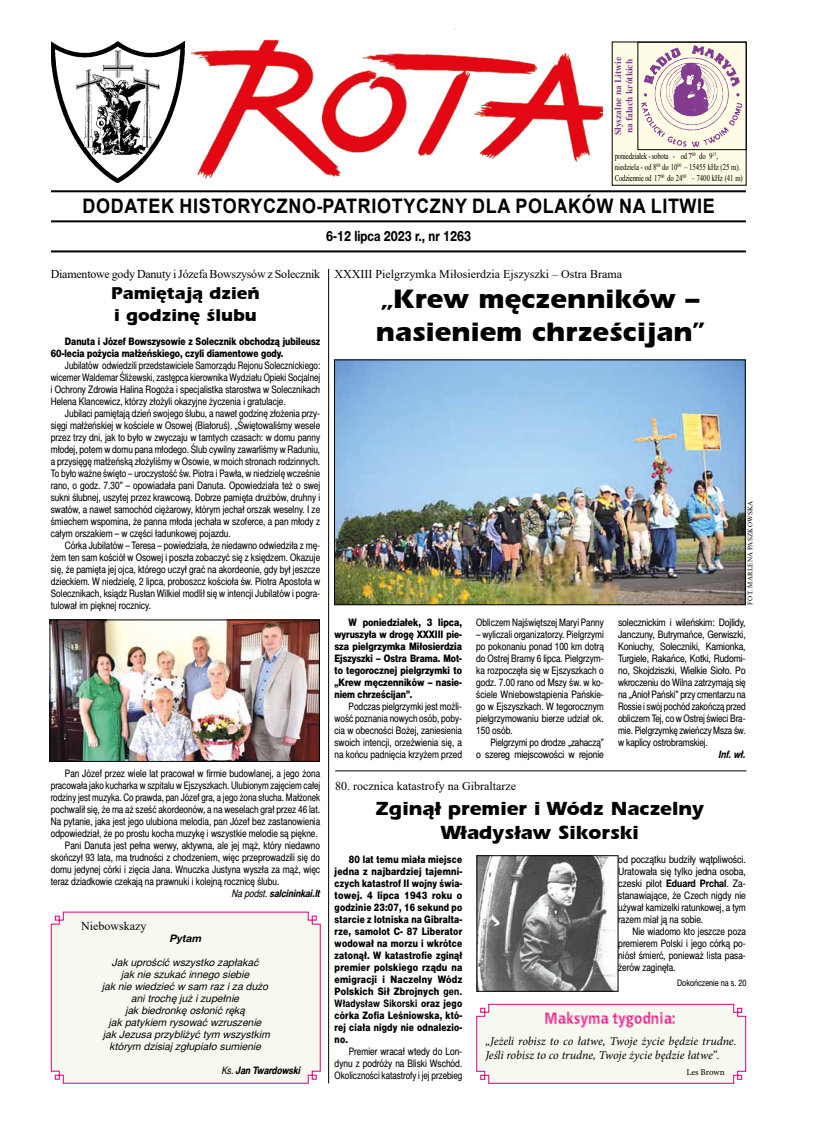
<style>
.page{position:relative;width:814px;height:1126px;background:#fff}
.page>*{position:absolute;margin:0;border:0;box-sizing:border-box;transform-origin:0 0}
.t1{font:700 28px/33.6px "Erie";color:#000}
.t2{font:700 20px "Arial";letter-spacing:.035em;color:#000;scale:.9 1}
.t3{font:700 20px/24px "Erie";color:#000;text-align:center}
.t4{font:700 18px/21.6px "Erie";color:#000}
.t5{font:16px "EFN Black Chrome";letter-spacing:.02em;color:#e6007d}
.t6{font:700 14px "Switzer Cnd EFN";color:#000}
.t7{font:12px "Times New Roman";color:#000}
.t8{font:italic 12px/14.4px "Minion Pro";letter-spacing:-.005em;color:#000}
.t9{font:12px "Times New Roman";letter-spacing:-.02em;color:#000}
.t10{font:10.3px/12px "Switzer Cnd EFN";color:#000;text-align:justify}
.t11{font:10.3px/12px "Switzer Cnd EFN";color:#000;text-align:justify;scale:1.04 1}
.t12{font:10.3px/12px "Switzer Cnd EFN Heavy";color:#000;text-align:justify}
.t13{font:italic 10.3px/12px "Switzer EFN";color:#000;text-align:center}
.t14{font:10.3px/12px "Switzer Cnd EFN Heavy";color:#000;text-align:justify;scale:1.04 1}
.t15{font:10.3px "Switzer Cnd EFN";color:#000;scale:.96 1}
.t16{font:italic 700 10.3px "Switzer Cnd EFN";color:#000}
.t17{font:700 10.3px "Switzer Cnd EFN";letter-spacing:.02em;color:#000}
.t18{font:italic 700 10.3px "Switzer EFN";color:#000}
.t19{font:700 9.5px/11.4px "Times New Roman";color:#823b8f}
.t20{font:9px/10.8px "Times New Roman";letter-spacing:-.015em;color:#000;scale:.75 1}
.t21{font:9px "Switzer Cnd EFN";color:#000}
.t22{font:9px "Minion Pro";letter-spacing:-.005em;color:#000}
.t23{font:7px "Times New Roman";letter-spacing:.035em;color:#000}
.s1{font-weight:400}
.s2{font-weight:700}
.s3{font-family:"Switzer Cnd EFN";font-weight:700}
.s4{font-family:"Switzer Cnd EFN Heavy";font-weight:400}
</style>
<div class="page">
<svg style="left:476px;top:1003px;width:270px;height:80px"></svg>
<img style="left:191px;top:28px;width:411px;height:151px">
<img style="left:51px;top:41px;width:134px;height:142px">
<hr style="left:51px;top:220px;width:695px;height:2px;background:#000">
<hr style="left:51px;top:190px;width:695px;height:2px;background:#000">
<div style="left:612px;top:42px;width:134px;height:143px;background:#fffce5"></div>
<div style="left:637px;top:42px;width:109px;height:108px;border:1px solid #000"></div>
<img style="left:641px;top:45px;width:100px;height:101px">
<hr style="left:328px;top:269px;width:1px;height:814px;background:#000">
<hr style="left:51px;top:250px;width:695px;height:2px;background:#000">
<hr style="left:335px;top:770px;width:411px;height:1px;background:#000">
<div style="left:51px;top:911px;width:270px;height:172px;background:#f7f9f0"></div>
<img style="left:336px;top:362px;width:407px;height:241px">
<div style="left:334px;top:360px;width:411px;height:245px;border:1px solid #000"></div>
<img style="left:52px;top:621px;width:265px;height:138px">
<div style="left:50px;top:619px;width:269px;height:142px;border:1px solid #000"></div>
<img style="left:479px;top:857px;width:137px;height:132px">
<div style="left:477px;top:855px;width:141px;height:136px;border:1px solid #000"></div>
<p class="t19" style="left:612px;top:135px;width:80px;rotate:-90deg">Słyszalne na Litwie na falach krótkich</p>
<p class="t20" style="left:614px;top:150px;width:172px">poniedziałek - sobota - od 7<sup>00</sup> do 9<sup>15</sup>, niedziela - od 8<sup>00</sup> do 10<sup>00</sup> – 15455 kHz (25 m).<br>Codziennie od 17<sup>00</sup> do 24<sup>00</sup> – 7400 kHz (41 m)</p>
<h2 class="t2" style="left:82px;top:191px;width:704px">DODATEK HISTORYCZNO-PATRIOTYCZNY DLA POLAKÓW NA LITWIE</h2>
<h3 class="t6" style="left:326px;top:227px;width:146px">6-12 lipca 2023 r., nr 1263</h3>
<p class="t9" style="left:51px;top:265px;width:271px">Diamentowe gody Danuty i Józefa Bowszysów z Solecznik</p>
<h3 class="t4" style="left:111px;top:283px;width:150px">Pamiętają dzień i godzinę ślubu</h3>
<p class="t12" style="left:51px;top:335px;width:271px;text-indent:14px">Danuta i Józef Bowszysowie z Solecznik obchodzą jubileusz<br>60-lecia pożycia małżeńskiego, czyli diamentowe gody.</p>
<p class="t10" style="left:51px;top:359px;width:271px;text-indent:14px">Jubilatów odwiedzili przedstawiciele Samorządu Rejonu Solecznickiego: wicemer Waldemar Śliżewski, zastępca kierownika Wydziału Opieki Socjalnej i Ochrony Zdrowia Halina Rogoża i specjalistka starostwa w Solecznikach Helena Klancewicz, którzy złożyli okazyjne życzenia i gratulacje.</p>
<p class="t10" style="left:51px;top:407px;width:271px;text-indent:14px">Jubilaci pamiętają dzień swojego ślubu, a nawet godzinę złożenia przy&shy;sięgi małżeńskiej w kościele w Osowej (Białoruś). „Świętowaliśmy wesele przez trzy dni, jak to było w zwyczaju w tamtych czasach: w domu panny młodej, potem w domu pana młodego. Ślub cywilny zawarliśmy w Raduniu, a przysięgę małżeńską złożyliśmy w Osowie, w moich stronach rodzinnych.<br>To było ważne święto – uroczystość św. Piotra i Pawła, w niedzielę wcześnie rano, o godz. 7.30” – opowiadała pani Danuta. Opowiedziała też o swej sukni ślubnej, uszytej przez krawcową. Dobrze pamięta drużbów, druhny i swatów, a nawet samochód ciężarowy, którym jechał orszak weselny. I ze śmiechem wspomina, że panna młoda jechała w szoferce, a pan młody z całym orszakiem – w części ładunkowej pojazdu.</p>
<p class="t10" style="left:51px;top:539px;width:271px;text-indent:14px">Córka Jubilatów – Teresa – powiedziała, że niedawno odwiedziła z mę&shy;żem ten sam kościół w Osowej i poszła zobaczyć się z księdzem. Okazuje się, że pamięta jej ojca, którego uczył grać na akordeonie, gdy był jeszcze dzieckiem. W niedzielę, 2 lipca, proboszcz kościoła św. Piotra Apostoła w Solecznikach, ksiądz Rusłan Wilkiel modlił się w intencji Jubilatów i pogra&shy;tulował im pięknej rocznicy.</p>
<p class="t7" style="left:334px;top:265px;width:289px">XXXIII Pielgrzymka Miłosierdzia Ejszyszki – Ostra Brama</p>
<h1 class="t1" style="left:376px;top:282px;width:330px">„Krew męczenników – nasieniem chrześcijan”</h1>
<p class="t23" style="left:745px;top:604px;width:106px;rotate:-90deg">Fot. Marlena Paszkowska</p>
<p class="t10" style="left:65px;top:767px;width:257px">Pan Józef przez wiele lat pracował w firmie budowlanej, a jego żona</p>
<p class="t15" style="left:51px;top:779px;width:282px">pracowała jako kucharka w szpitalu w Ejszyszkach. Ulubionym zajęciem całej</p>
<p class="t15" style="left:51px;top:791px;width:282px">rodziny jest muzyka. Co prawda, pan Józef gra, a jego żona słucha. Małżonek</p>
<p class="t10" style="left:51px;top:803px;width:271px">pochwalił się, że ma aż sześć akordeonów, a na weselach grał przez 46 lat.</p>
<p class="t10" style="left:51px;top:815px;width:271px">Na pytanie, jaka jest jego ulubiona melodia, pan Józef bez zastanowienia</p>
<p class="t10" style="left:51px;top:827px;width:268px">odpowiedział, że po prostu kocha muzykę i wszystkie melodie są piękne.</p>
<p class="t10" style="left:65px;top:839px;width:257px">Pani Danuta jest pełna werwy, aktywna, ale jej mąż, który niedawno</p>
<p class="t10" style="left:51px;top:851px;width:271px">skończył 93 lata, ma trudności z chodzeniem, więc przeprowadzili się do</p>
<p class="t10" style="left:51px;top:863px;width:271px">domu jedynej córki i zięcia Jana. Wnuczka Justyna wyszła za mąż, więc</p>
<p class="t10" style="left:51px;top:875px;width:230px">teraz dziadkowie czekają na prawnuki i kolejną rocznicę ślubu.</p>
<p class="t16" style="left:232px;top:887px;width:90px"><span class="s1">Na podst.</span> salcininkai.lt</p>
<p class="t7" style="left:81px;top:917px;width:67px">Niebowskazy</p>
<p class="t18" style="left:170px;top:931px;width:33px">Pytam</p>
<p class="t13" style="left:102px;top:956px;width:169px">Jak uprościć wszystko zapłakać<br>jak nie szukać innego siebie<br>jak nie wiedzieć w sam raz i za dużo ani trochę już i zupełnie<br>jak biedronkę osłonić ręką<br>jak patykiem rysować wzruszenie jak Jezusa przybliżyć tym wszystkim którym dzisiaj zgłupiało sumienie</p>
<p class="t16" style="left:222px;top:1063px;width:80px"><span class="s1">Ks.</span> Jan Twardowski</p>
<p class="t14" style="left:334px;top:616px;width:124px;text-indent:14px">W poniedziałek, 3 lipca, wyruszyła w drogę XXXIII pie&shy;sza pielgrzymka Miłosierdzia Ejszyszki – Ostra Brama. Mot&shy;to tegorocznej pielgrzymki to „Krew męczenników – nasie&shy;niem chrześcijan”.</p>
<p class="t10" style="left:334px;top:700px;width:129px;text-indent:14px">Podczas pielgrzymki jest możli&shy;wość poznania nowych osób, poby&shy;cia w obecności Bożej, zaniesienia swoich intencji, orzeźwienia się, a na końcu padnięcia krzyżem przed</p>
<p class="t10" style="left:476px;top:616px;width:129px">Obliczem Najświętszej Maryi Panny</p>
<p class="t10" style="left:476px;top:628px;width:129px">– wyliczali organizatorzy. Pielgrzymi po pokonaniu ponad 100 km dotrą do Ostrej Bramy 6 lipca. Pielgrzym&shy;ka rozpoczęła się w Ejszyszkach o godz. 7.00 rano od Mszy św. w ko&shy;ściele Wniebowstąpienia Pańskie&shy;go w Ejszyszkach. W tegorocznym pielgrzymowaniu bierze udział ok.<br>150 osób.</p>
<p class="t10" style="left:476px;top:736px;width:129px;text-align:right">Pielgrzymi po drodze „zahaczą”<br>o szereg miejscowości w rejonie</p>
<p class="t11" style="left:618px;top:616px;width:124px">solecznickim i wileńskim: Dojlidy, Janczuny, Butrymańce, Gerwiszki, Koniuchy, Soleczniki, Kamionka, Turgiele, Rakańce, Kotki, Rudomi&shy;no, Skojdziszki, Wielkie Sioło. Po wkroczeniu do Wilna zatrzymają się na „Anioł Pański” przy cmentarzu na Rossie i swój pochód zakończą przed obliczem Tej, co w Ostrej świeci Bra&shy;mie. Pielgrzymkę zwieńczy Msza św. w kaplicy ostrobramskiej.</p>
<p class="t16" style="left:718px;top:747px;width:29px">Inf. wł.</p>
<p class="t7" style="left:335px;top:777px;width:182px">80. rocznica katastrofy na Gibraltarze</p>
<h2 class="t3" style="left:375px;top:797px;width:330px">Zginął premier i Wódz Naczelny<br>Władysław Sikorski</h2>
<p class="t11" style="left:618px;top:853px;width:124px">od początku budziły wątpliwości.<br>Uratowała się tylko jedna osoba, czeski pilot <span class="s2">Eduard Prchal</span>. Za&shy;stanawiające, że Czech nigdy nie używał kamizelki ratunkowej, a tym razem miał ją na sobie.</p>
<p class="t10" style="left:618px;top:925px;width:129px;text-indent:14px">Nie wiadomo kto jeszcze poza premierem Polski i jego córką po&shy;niósł śmierć, ponieważ lista pasa&shy;żerów zaginęła.</p>
<p class="t12" style="left:334px;top:853px;width:129px;text-indent:14px">80 lat temu miała miejsce jedna z najbardziej tajemni&shy;czych katastrof II wojny świa&shy;towej. 4 lipca 1943 roku o godzinie 23:07, 16 sekund po starcie z lotniska na Gibralta&shy;rze, samolot C- 87 Liberator wodował na morzu i wkrótce zatonął. W katastrofie zginął premier polskiego rządu na emigracji i Naczelny Wódz Polskich Sił Zbrojnych <span class="s3">gen.</span></p>
<p class="t17" style="left:334px;top:997px;width:129px">Władysław Sikorski <span class="s4">oraz jego</span></p>
<p class="t12" style="left:334px;top:1009px;width:129px">córka Zofia Leśniowska, któ&shy;rej ciała nigdy nie odnalezio&shy;no.</p>
<p class="t10" style="left:334px;top:1045px;width:129px;text-indent:14px">Premier wracał wtedy do Lon&shy;dynu z podróży na Bliski Wschód.<br>Okoliczności katastrofy i jej przebieg</p>
<p class="t21" style="left:677px;top:977px;width:71px">Dokończenie na s. 20</p>
<h3 class="t5" style="left:545px;top:1008px;width:133px">Maksyma tygodnia:</h3>
<p class="t8" style="left:485px;top:1033px;width:253px">„Jeżeli robisz to co łatwe, Twoje życie będzie trudne.<br>Jeśli robisz to co trudne, Twoje życie będzie łatwe”.</p>
<p class="t22" style="left:686px;top:1066px;width:40px">Les Brown</p>
</div>
